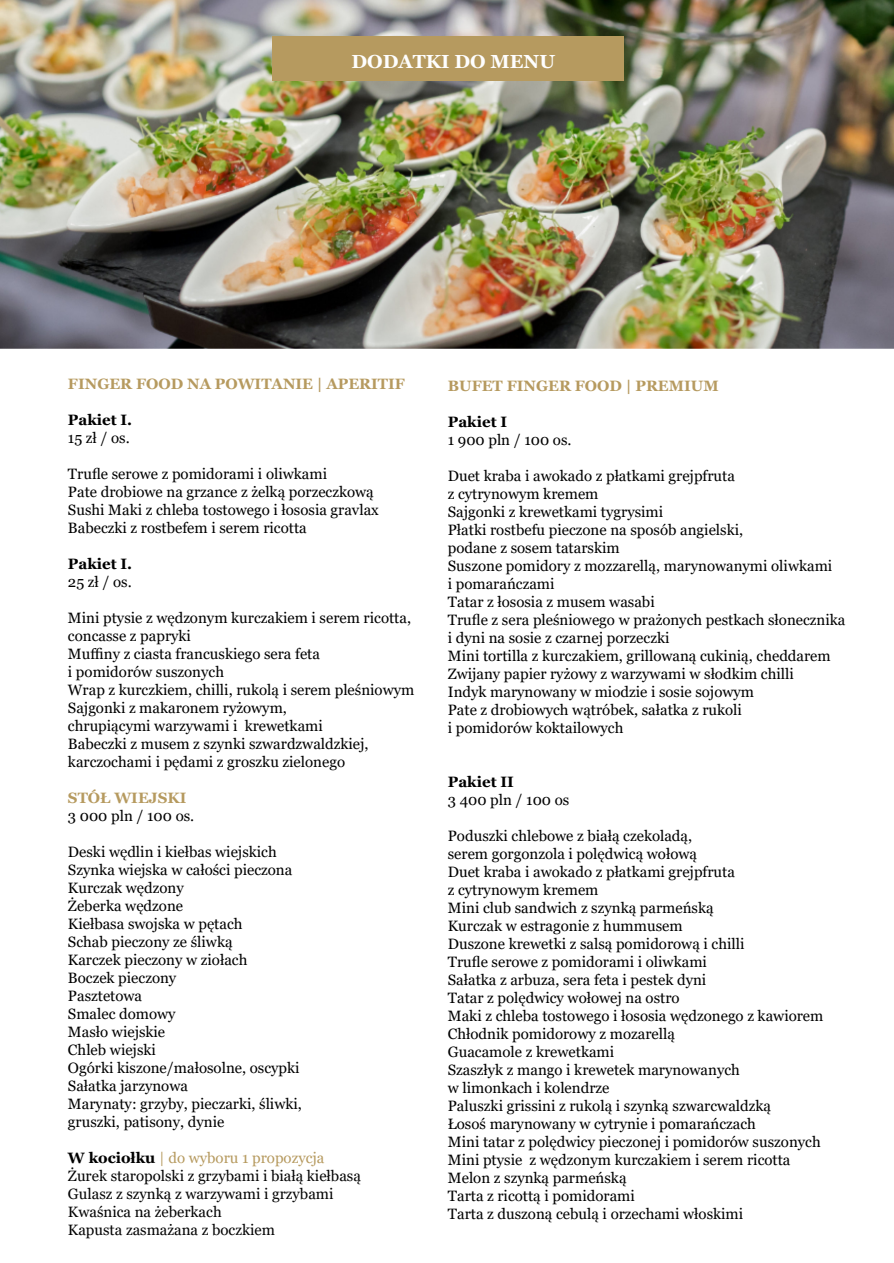
<style>
.page{position:relative;width:894px;height:1263px;background:#fff}
.page>*{position:absolute;margin:0;border:0;box-sizing:border-box;transform-origin:0 0}
.t1{font:700 18.9px "Georgia";color:#fefefe}
.t2{font:15px/18px "Georgia";color:#000}
.t3{font:15px/18px "Georgia";color:#040404}
.t4{font:700 15px "Georgia";color:#b69a5f}
.t5{font:700 15px "Georgia";color:#000}
.s1{font-weight:700;color:#000}
.s2{color:#b69a5f}
</style>
<div class="page">
<img style="left:0;top:0;width:893px;height:348px">
<div style="left:272px;top:36px;width:352px;height:45px;background:#b69a5f"></div>
<p class="t1" style="left:351px;top:53px;width:205px">DODATKI DO MENU</p>
<p class="t4" style="left:68px;top:378px;width:338px">FINGER FOOD NA POWITANIE | APERITIF</p>
<p class="t5" style="left:68px;top:414px;width:66px">Pakiet I.</p>
<p class="t2" style="left:68px;top:430px;width:63px">15 zł / os.</p>
<p class="t2" style="left:68px;top:466px;width:312px">Trufle serowe z pomidorami i oliwkami<br>Pate drobiowe na grzance z żelką porzeczkową Sushi Maki z chleba tostowego i łososia gravlax Babeczki z rostbefem i serem ricotta</p>
<p class="t5" style="left:68px;top:558px;width:66px">Pakiet I.</p>
<p class="t2" style="left:68px;top:574px;width:65px">25 zł / os.</p>
<p class="t2" style="left:68px;top:610px;width:348px">Mini ptysie z wędzonym kurczakiem i serem ricotta, concasse z papryki<br>Muffiny z ciasta francuskiego sera feta<br>i pomidorów suszonych<br>Wrap z kurczkiem, chilli, rukolą i serem pleśniowym Sajgonki z makaronem ryżowym,<br>chrupiącymi warzywami i krewetkami<br>Babeczki z musem z szynki szwardzwaldzkiej, karczochami i pędami z groszku zielonego</p>
<p class="t4" style="left:68px;top:792px;width:120px">STÓŁ WIEJSKI</p>
<p class="t2" style="left:68px;top:808px;width:128px">3 000 pln / 100 os.</p>
<p class="t2" style="left:68px;top:844px;width:235px">Deski wędlin i kiełbas wiejskich<br>Szynka wiejska w całości pieczona<br>Kurczak wędzony<br>Żeberka wędzone<br>Kiełbasa swojska w pętach<br>Schab pieczony ze śliwką<br>Karczek pieczony w ziołach<br>Boczek pieczony<br>Pasztetowa<br>Smalec domowy<br>Masło wiejskie<br>Chleb wiejski<br>Ogórki kiszone/małosolne, oscypki<br>Sałatka jarzynowa<br>Marynaty: grzyby, pieczarki, śliwki, gruszki, patisony, dynie</p>
<p class="t3" style="left:68px;top:1150px;width:294px"><span class="s1">W kociołku</span> <span class="s2">| do wyboru 1 propozycja </span>Żurek staropolski z grzybami i białą kiełbasą Gulasz z szynką z warzywami i grzybami Kwaśnica na żeberkach<br>Kapusta zasmażana z boczkiem</p>
<p class="t4" style="left:447px;top:380px;width:272px">BUFET FINGER FOOD | PREMIUM</p>
<p class="t5" style="left:447px;top:416px;width:61px">Pakiet I</p>
<p class="t2" style="left:447px;top:432px;width:125px">1 900 pln / 100 os.</p>
<p class="t2" style="left:447px;top:468px;width:399px">Duet kraba i awokado z płatkami grejpfruta<br>z cytrynowym kremem<br>Sajgonki z krewetkami tygrysimi<br>Płatki rostbefu pieczone na sposób angielski,<br>podane z sosem tatarskim<br>Suszone pomidory z mozzarellą, marynowanymi oliwkami<br>i pomarańczami<br>Tatar z łososia z musem wasabi<br>Trufle z sera pleśniowego w prażonych pestkach słonecznika i dyni na sosie z czarnej porzeczki<br>Mini tortilla z kurczakiem, grillowaną cukinią, cheddarem Zwĳany papier ryżowy z warzywami w słodkim chilli<br>Indyk marynowany w miodzie i sosie sojowym<br>Pate z drobiowych wątróbek, sałatka z rukoli<br>i pomidorów koktailowych</p>
<p class="t5" style="left:447px;top:776px;width:67px">Pakiet II</p>
<p class="t2" style="left:447px;top:792px;width:123px">3 400 pln / 100 os</p>
<p class="t2" style="left:447px;top:828px;width:377px">Poduszki chlebowe z białą czekoladą,<br>serem gorgonzola i polędwicą wołową<br>Duet kraba i awokado z płatkami grejpfruta<br>z cytrynowym kremem<br>Mini club sandwich z szynką parmeńską<br>Kurczak w estragonie z hummusem<br>Duszone krewetki z salsą pomidorową i chilli<br>Trufle serowe z pomidorami i oliwkami<br>Sałatka z arbuza, sera feta i pestek dyni<br>Tatar z polędwicy wołowej na ostro<br>Maki z chleba tostowego i łososia wędzonego z kawiorem Chłodnik pomidorowy z mozarellą<br>Guacamole z krewetkami<br>Szaszłyk z mango i krewetek marynowanych<br>w limonkach i kolendrze<br>Paluszki grissini z rukolą i szynką szwarcwaldzką<br>Łosoś marynowany w cytrynie i pomarańczach<br>Mini tatar z polędwicy pieczonej i pomidorów suszonych Mini ptysie z wędzonym kurczakiem i serem ricotta Melon z szynką parmeńską<br>Tarta z ricottą i pomidorami<br>Tarta z duszoną cebulą i orzechami włoskimi</p>
</div>
